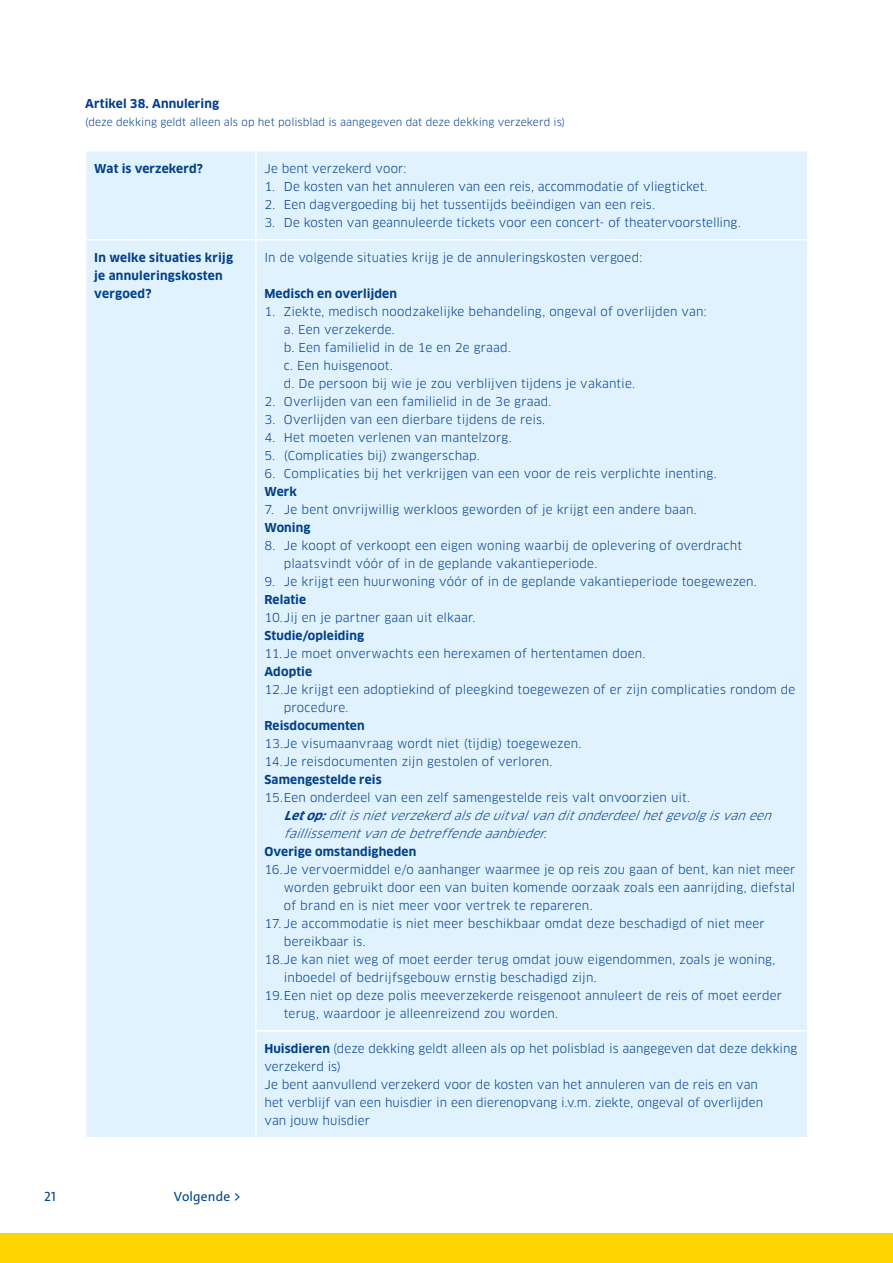
<style>
.page{position:relative;width:893px;height:1263px;background:#fff}
.page>*{position:absolute;margin:0;border:0;box-sizing:border-box;transform-origin:0 0}
.t1{font:13.5px "The Sans C4 s";letter-spacing:.01em;color:#00448a}
.t2{font:12px/18px "Clan Pro";letter-spacing:.01em;color:#023f86}
.t3{font:700 12px/18px "Clan Pro";letter-spacing:.01em;color:#023f86}
.t4{font:italic 12px/18px "Clan Pro";color:#023f86}
.t5{font:10.5px "Clan Pro";letter-spacing:.01em;color:#023f86}
.s1{font-style:normal}
.s2{font-weight:700}
</style>
<div class="page">
<div style="left:0;top:1233px;width:893px;height:30px;background:#ffd500"></div>
<div style="left:87px;top:152px;width:720px;height:985px;background:#dff2fd"></div>
<hr style="left:255px;top:151px;width:2px;height:88px;background:#fff">
<hr style="left:85px;top:239px;width:171px;height:1px;background:#fff">
<hr style="left:256px;top:239px;width:553px;height:1px;background:#fff">
<hr style="left:255px;top:240px;width:2px;height:790px;background:#fff">
<hr style="left:255px;top:1030px;width:554px;height:1px;background:#fff">
<hr style="left:255px;top:1031px;width:2px;height:106px;background:#fff">
<p class="t3" style="left:85px;top:95px;width:136px">Artikel 38. Annulering</p>
<p class="t5" style="left:85px;top:116px;width:482px">(deze dekking geldt alleen als op het polisblad is aangegeven dat deze dekking verzekerd is)</p>
<p class="t3" style="left:94px;top:160px;width:110px">Wat is verzekerd?</p>
<p class="t2" style="left:264px;top:160px;width:144px">Je bent verzekerd voor:</p>
<p class="t2" style="left:264px;top:178px;width:445px">1. De kosten van het annuleren van een reis, accommodatie of vliegticket.</p>
<p class="t2" style="left:264px;top:196px;width:392px">2. Een dagvergoeding bij het tussentijds beëindigen van een reis.</p>
<p class="t2" style="left:264px;top:214px;width:478px">3. De kosten van geannuleerde tickets voor een concert- of theatervoorstelling.</p>
<p class="t3" style="left:94px;top:249px;width:140px">In welke situaties krijg je annuleringskosten vergoed?</p>
<p class="t2" style="left:264px;top:248px;width:379px">In de volgende situaties krijg je de annuleringskosten vergoed:</p>
<p class="t3" style="left:264px;top:285px;width:134px">Medisch en overlijden</p>
<p class="t2" style="left:284px;top:302px;width:424px;text-indent:-20px">1. Ziekte, medisch noodzakelijke behandeling, ongeval of overlijden van: a. Een verzekerde.<br>b. Een familielid in de 1e en 2e graad.<br>c. Een huisgenoot.<br>d. De persoon bij wie je zou verblijven tijdens je vakantie.</p>
<p class="t2" style="left:264px;top:392px;width:289px">2. Overlijden van een familielid in de 3e graad.</p>
<p class="t2" style="left:264px;top:410px;width:282px">3. Overlijden van een dierbare tijdens de reis.</p>
<p class="t2" style="left:264px;top:428px;width:249px">4. Het moeten verlenen van mantelzorg.</p>
<p class="t2" style="left:264px;top:446px;width:217px">5. (Complicaties bij) zwangerschap.</p>
<p class="t2" style="left:264px;top:464px;width:454px">6. Complicaties bij het verkrijgen van een voor de reis verplichte inenting.</p>
<p class="t3" style="left:264px;top:483px;width:34px">Werk</p>
<p class="t2" style="left:264px;top:500px;width:434px">7. Je bent onvrijwillig werkloos geworden of je krijgt een andere baan.</p>
<p class="t3" style="left:264px;top:519px;width:48px">Woning</p>
<p class="t2" style="left:284px;top:536px;width:460px;text-indent:-20px">8. Je koopt of verkoopt een eigen woning waarbij de oplevering of overdracht plaatsvindt vóór of in de geplande vakantieperiode.</p>
<p class="t2" style="left:264px;top:572px;width:494px">9. Je krijgt een huurwoning vóór of in de geplande vakantieperiode toegewezen.</p>
<p class="t3" style="left:264px;top:591px;width:43px">Relatie</p>
<p class="t2" style="left:264px;top:608px;width:213px">10.Jij en je partner gaan uit elkaar.</p>
<p class="t3" style="left:264px;top:627px;width:101px">Studie/opleiding</p>
<p class="t2" style="left:264px;top:644px;width:382px">11.Je moet onverwachts een herexamen of hertentamen doen.</p>
<p class="t3" style="left:264px;top:663px;width:49px">Adoptie</p>
<p class="t2" style="left:284px;top:680px;width:513px;text-indent:-20px">12.Je krijgt een adoptiekind of pleegkind toegewezen of er zijn complicaties rondom de procedure.</p>
<p class="t3" style="left:264px;top:717px;width:102px">Reisdocumenten</p>
<p class="t2" style="left:264px;top:734px;width:318px">13.Je visumaanvraag wordt niet (tijdig) toegewezen.<br>14.Je reisdocumenten zijn gestolen of verloren.</p>
<p class="t3" style="left:264px;top:771px;width:119px">Samengestelde reis</p>
<p class="t4" style="left:284px;top:788px;width:493px;text-indent:-20px"><span class="s1">15.Een onderdeel van een zelf samengestelde reis valt onvoorzien uit.<br></span><span class="s2">Letop:</span>ditisnietverzekerdalsdeuitvalvanditonderdeelhetgevolgisvaneen faillissementvandebetreffendeaanbieder.</p>
<p class="t3" style="left:264px;top:843px;width:153px">Overige omstandigheden</p>
<p class="t2" style="left:284px;top:860px;width:513px;text-align:justify;text-indent:-20px">16.Je vervoermiddel e/o aanhanger waarmee je op reis zou gaan of bent, kan niet meer worden gebruikt door een van buiten komende oorzaak zoals een aanrijding, diefstal of brand en is niet meer voor vertrek te repareren.</p>
<p class="t2" style="left:264px;top:914px;width:502px">17. Je accommodatie is niet meer beschikbaar omdat deze beschadigd of niet meer</p>
<p class="t2" style="left:284px;top:932px;width:83px">bereikbaar is.</p>
<p class="t2" style="left:264px;top:950px;width:513px">18.Je kan niet weg of moet eerder terug omdat jouw eigendommen, zoals je woning,</p>
<p class="t2" style="left:284px;top:968px;width:314px">inboedel of bedrijfsgebouw ernstig beschadigd zijn.</p>
<p class="t2" style="left:264px;top:986px;width:519px">19.Een niet op deze polis meeverzekerde reisgenoot annuleert de reis of moet eerder</p>
<p class="t2" style="left:284px;top:1004px;width:276px">terug, waardoor je alleenreizend zou worden.</p>
<p class="t2" style="left:264px;top:1039px;width:534px"><span class="s2">Huisdieren</span> (deze dekking geldt alleen als op het polisblad is aangegeven dat deze dekking verzekerd is)<br>Je bent aanvullend verzekerd voor de kosten van het annuleren van de reis en van<br>het verblijf van een huisdier in een dierenopvang i.v.m. ziekte, ongeval of overlijden<br>van jouw huisdier</p>
<p class="t1" style="left:44px;top:1187px;width:13px">21</p>
<p class="t1" style="left:174px;top:1187px;width:69px">Volgende &gt;</p>
</div>
